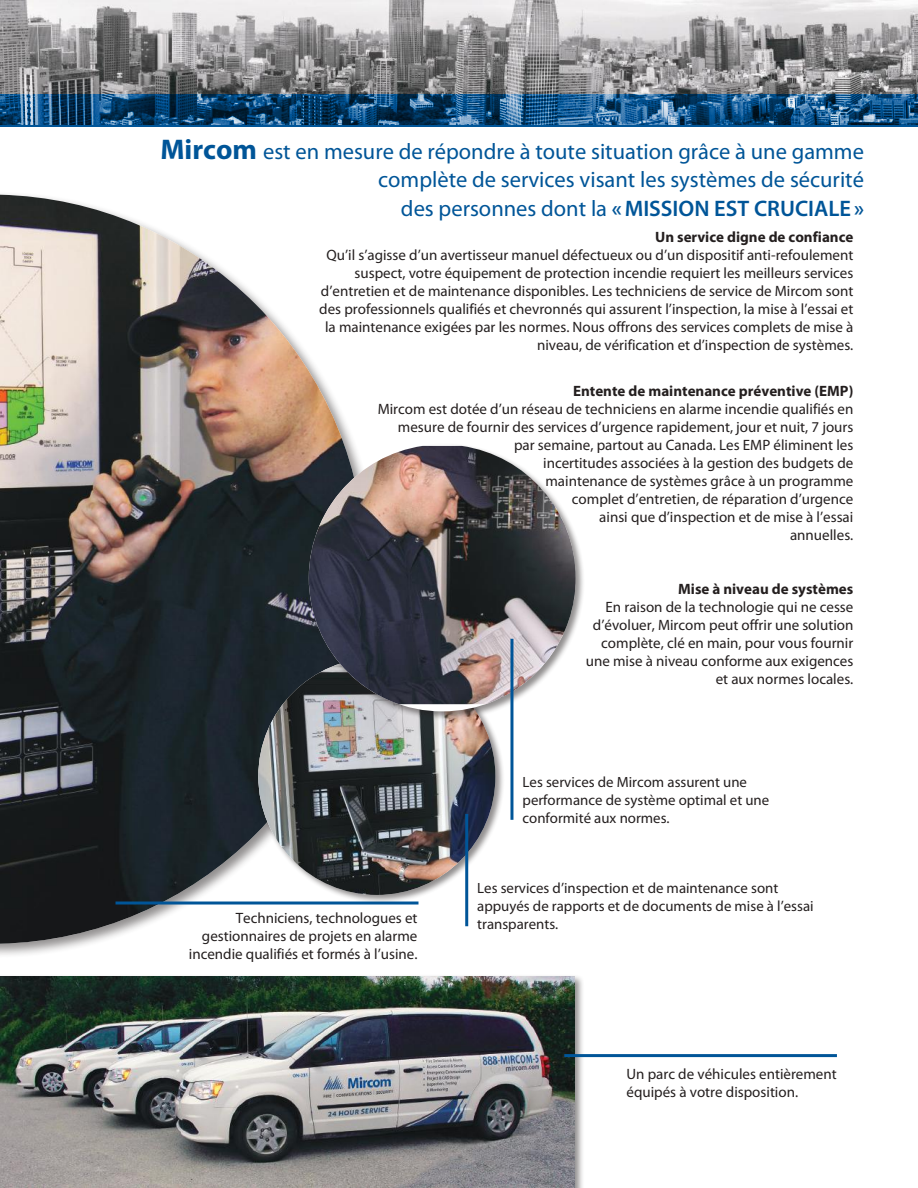
<style>
.page{position:relative;width:918px;height:1188px;background:#fff}
.page>*{position:absolute;margin:0;border:0;box-sizing:border-box;transform-origin:0 0}
.t1{font:22.5px/28.5px "Myriad Pro";color:#005598;text-align:right}
.t2{font:15px/18px "Myriad Pro";color:#241f1f;text-align:right}
.t3{font:700 15px "Myriad Pro";color:#241f1f}
.t4{font:14.85px/17.9px "Myriad Pro";color:#241f1f}
.s1{font-weight:700;font-size:28.5px}
.s2{font-weight:600}
</style>
<div class="page">
<div style="left:0;top:974px;width:584px;height:214px;background:#241f1f;opacity:.5"></div>
<img style="left:0;top:976px;width:574px;height:212px">
<hr style="left:564px;top:1054px;width:273px;height:3px;background:#005598">
<img style="left:0;top:195px;width:353px;height:749px">
<hr style="left:116px;top:902px;width:302px;height:3px;background:#005598">
<div style="left:257px;top:656px;width:247px;height:248px;background:#241f1f;opacity:.5"></div>
<img style="left:258px;top:658px;width:237px;height:237px;border-radius:119px">
<hr style="left:465px;top:814px;width:3px;height:112px;background:#005598">
<div style="left:307px;top:443px;width:278px;height:278px;background:#241f1f;opacity:.5"></div>
<img style="left:309px;top:446px;width:267px;height:258px">
<hr style="left:510px;top:639px;width:3px;height:181px;background:#005598">
<img style="left:0;top:0;width:918px;height:94px">
<svg style="left:0;top:94px;width:918px;height:33px;background:#185280"></svg>
<h1 class="t1" style="left:160px;top:136px;width:705px"><span class="s1">Mircom</span> est en mesure de répondre à toute situation grâce à une gamme complète de services visant les systèmes de sécurité<br>des personnes dont la <span class="s2">«MISSION EST CRUCIALE»</span></h1>
<p class="t3" style="left:655px;top:227px;width:200px">Un service digne de confiance</p>
<p class="t2" style="left:319px;top:246px;width:536px">Qu’il s’agisse d’un avertisseur manuel défectueux ou d’un dispositif anti-refoulement suspect, votre équipement de protection incendie requiert les meilleurs services d’entretien et de maintenance disponibles. Les techniciens de service de Mircom sont des professionnels qualifiés et chevronnés qui assurent l’inspection, la mise à l’essai et la maintenance exigées par les normes. Nous offrons des services complets de mise à niveau, de vérification et d’inspection de systèmes.</p>
<p class="t3" style="left:573px;top:381px;width:282px">Entente de maintenance préventive (EMP)</p>
<p class="t2" style="left:378px;top:399px;width:477px">Mircom est dotée d’un réseau de techniciens en alarme incendie qualifiés en mesure de fournir des services d’urgence rapidement, jour et nuit, 7 jours par semaine, partout au Canada. Les EMP éliminent les<br>incertitudes associées à la gestion des budgets de<br>maintenance de systèmes grâce à un programme<br>complet d’entretien, de réparation d’urgence<br>ainsi que d’inspection et de mise à l’essai<br>annuelles.</p>
<p class="t3" style="left:678px;top:579px;width:177px">Mise à niveau de systèmes</p>
<p class="t2" style="left:586px;top:597px;width:269px">En raison de la technologie qui ne cesse d’évoluer, Mircom peut offrir une solution complète, clé en main, pour vous fournir une mise à niveau conforme aux exigences et aux normes locales.</p>
<p class="t2" style="left:189px;top:908px;width:230px">Techniciens, technologues et gestionnaires de projets en alarme incendie qualifiés et formés à l’usine.</p>
<p class="t4" style="left:523px;top:773px;width:248px">Les services de Mircom assurent une performance de système optimal et une conformité aux normes.</p>
<p class="t4" style="left:477px;top:879px;width:338px">Les services d’inspection et de maintenance sont appuyés de rapports et de documents de mise à l’essai transparents.</p>
<p class="t2" style="left:627px;top:1065px;width:212px;text-align:left">Un parc de véhicules entièrement équipés à votre disposition.</p>
</div>
